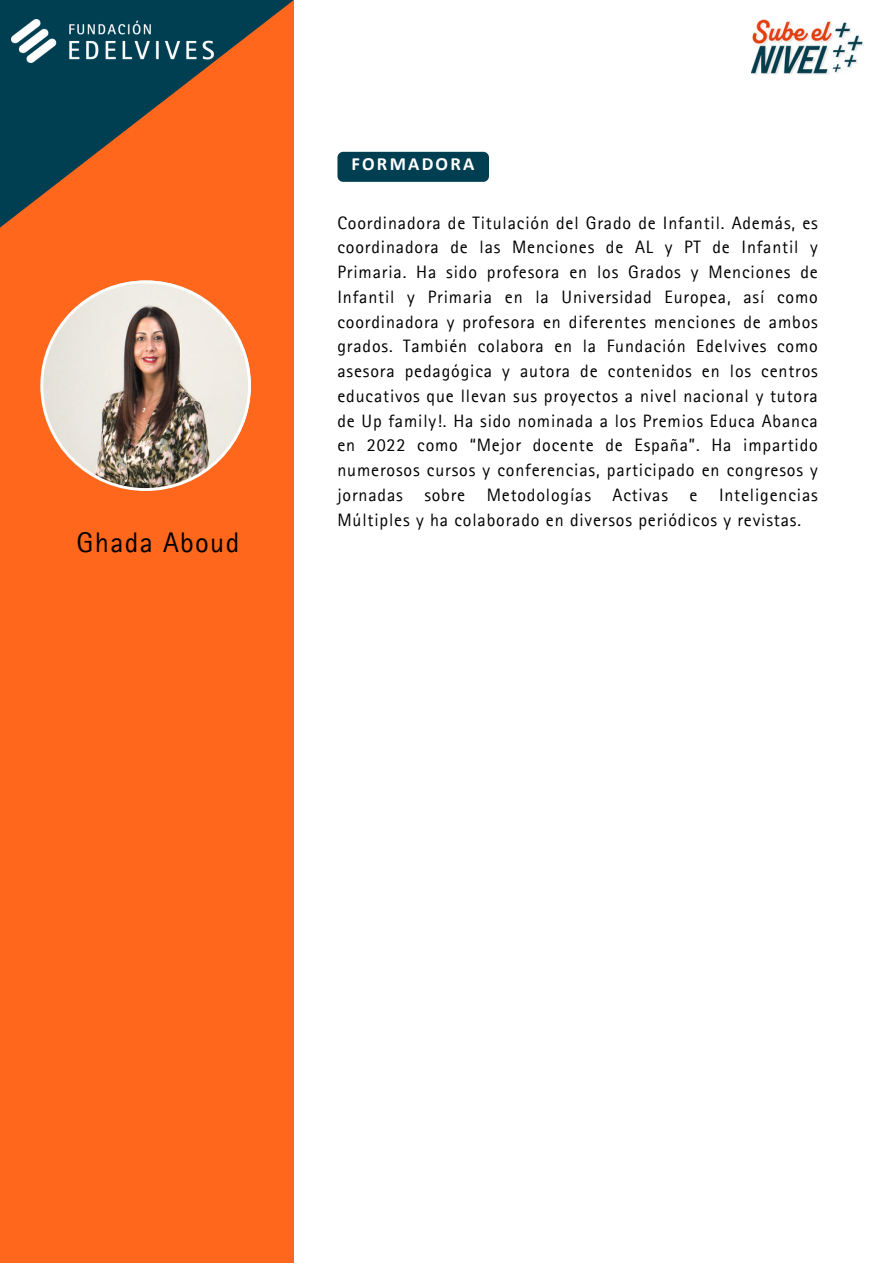
<style>
.page{position:relative;width:893px;height:1264px;background:#fff}
.page>*{position:absolute;margin:0;border:0;box-sizing:border-box;transform-origin:0 0}
.t1{font:28.5px "Rotis Sans Serif Pro";letter-spacing:.045em;color:#000}
.t2{font:700 18.6px "Calibri";letter-spacing:.12em;color:#fff}
.t3{font:18px/24.8px "Rotis Sans Serif Pro";letter-spacing:.045em;color:#000;text-align:justify}
</style>
<div class="page">
<div style="left:0;top:0;width:294px;height:1262px;background:#ff671d"></div>
<img style="left:751px;top:19px;width:112px;height:56px">
<svg style="left:0;top:0;width:294px;height:227px"></svg>
<img style="left:11px;top:19px;width:202px;height:43px">
<div style="left:337px;top:152px;width:152px;height:30px;background:#003e52;border-radius:6px"></div>
<svg style="left:40px;top:280px;width:211px;height:211px"></svg>
<img style="left:43px;top:283px;width:205px;height:205px;border-radius:50%">
<p class="t1" style="left:77px;top:532px;width:164px">Ghada Aboud</p>
<p class="t2" style="left:351px;top:156px;width:125px">FORMADORA</p>
<p class="t3" style="left:337px;top:213px;width:482px">Coordinadora de Titulación del Grado de Infantil. Además, es coordinadora de las Menciones de AL y PT de Infantil y Primaria. Ha sido profesora en los Grados y Menciones de Infantil y Primaria en la Universidad Europea, así como coordinadora y profesora en diferentes menciones de ambos grados. También colabora en la Fundación Edelvives como asesora pedagógica y autora de contenidos en los centros educativos que llevan sus proyectos a nivel nacional y tutora de Up family!. Ha sido nominada a los Premios Educa Abanca en 2022 como “Mejor docente de España”. Ha impartido numerosos cursos y conferencias, participado en congresos y jornadas sobre Metodologías Activas e Inteligencias Múltiples y ha colaborado en diversos periódicos y revistas.</p>
</div>
